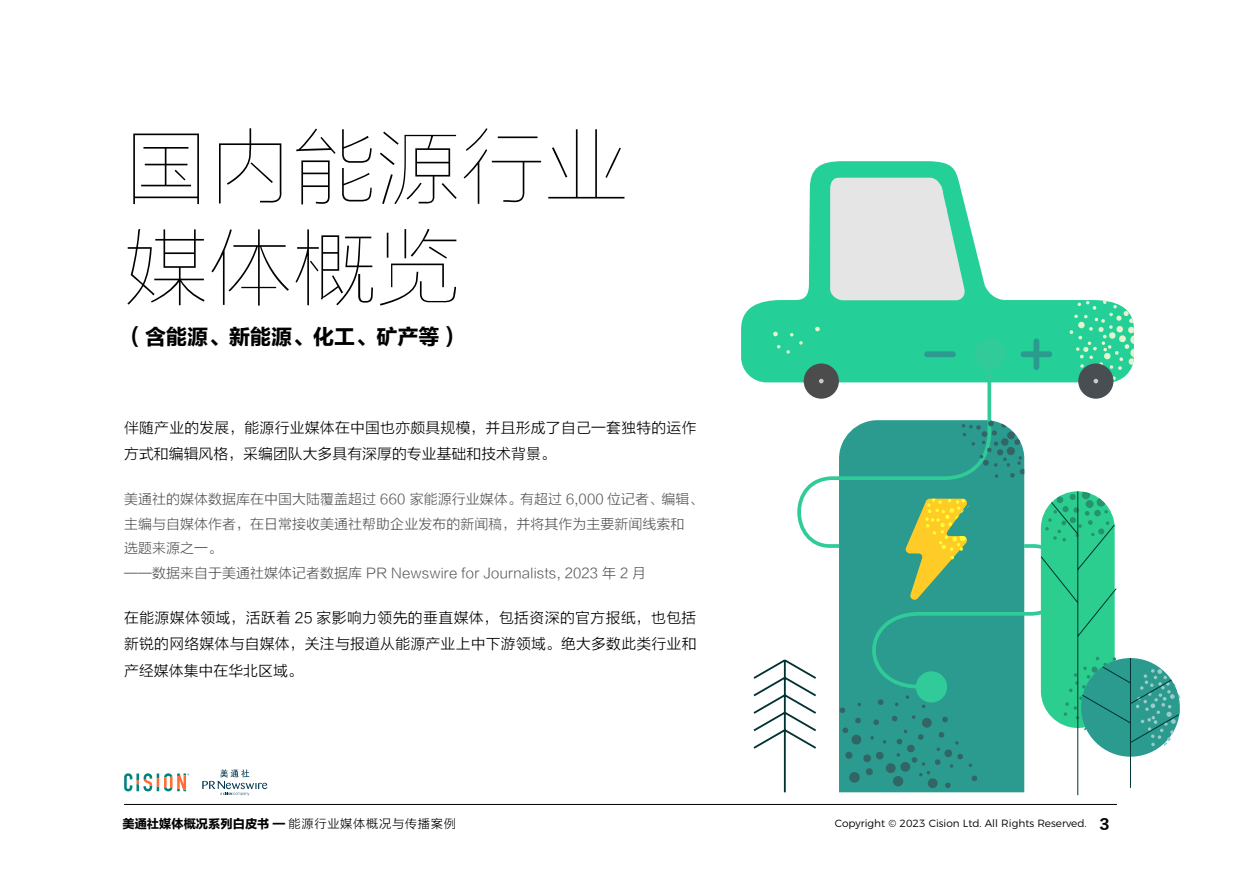
<style>
.page{position:relative;width:1241px;height:893px;background:#fff}
.page>*{position:absolute;margin:0;border:0;box-sizing:border-box;transform-origin:0 0}
.标题{font:84px "FZLTCXHJW GB1 0";color:#000}
.小小标题{font:21px "FZLTDHK GBK1 0";color:#000}
.正文{font:14.88px/26.2px "FZLTXHK";letter-spacing:.015em;color:#000}
.说明文字{font:14px/24.5px "FZLTXHK";color:#585757}
.t1{font:12.25px "FZLTDHK GBK1 0";color:#030000}
.t2{font:300 10.5px "Montserrat";color:#030000}
.s1{font-family:"FZLTXHK"}
.s2{font-family:"FZLTDHK GBK1 0";font-weight:400;font-size:14.17px}
</style>
<div class="page">
<svg style="left:124px;top:773px;width:65px;height:18px"></svg>
<svg style="left:202px;top:769px;width:65px;height:27px"></svg>
<hr style="left:124px;top:804px;width:992px;height:1px;background:#000">
<svg style="left:741px;top:161px;width:365px;height:221px"></svg>
<svg style="left:772px;top:331px;width:6px;height:6px"></svg>
<svg style="left:814px;top:326px;width:6px;height:6px"></svg>
<svg style="left:776px;top:345px;width:4px;height:4px"></svg>
<svg style="left:786px;top:333px;width:16px;height:17px"></svg>
<svg style="left:830px;top:178px;width:135px;height:122px;background:#d4e3de"></svg>
<div style="left:1078px;top:363px;width:35px;height:36px;background:#494e53;border-radius:50%"></div>
<svg style="left:1069px;top:301px;width:64px;height:82px"></svg>
<div style="left:839px;top:690px;width:185px;height:102px;background:#2a9b8e"></div>
<div style="left:915px;top:671px;width:31px;height:31px;background:#31cb99;border-radius:50%"></div>
<svg style="left:786px;top:350px;width:290px;height:340px"></svg>
<div style="left:973px;top:338px;width:31px;height:31px;background:#31cb99;border-radius:50%"></div>
<svg style="left:961px;top:420px;width:63px;height:58px;background:#3e9f92"></svg>
<svg style="left:839px;top:695px;width:138px;height:94px;background:#2a968a"></svg>
<svg style="left:905px;top:499px;width:64px;height:101px;background:#97b658"></svg>
<div style="left:924px;top:351px;width:31px;height:6px;background:#2a9b8e;border-radius:3px"></div>
<svg style="left:1020px;top:338px;width:31px;height:32px"></svg>
<svg style="left:753px;top:658px;width:65px;height:135px"></svg>
<svg style="left:1039px;top:490px;width:141px;height:306px"></svg>
<p class="标题" style="left:124px;top:124px;width:506px">国内能源行业</p>
<p class="标题" style="left:124px;top:225px;width:338px">媒体概览</p>
<p class="小小标题" style="left:124px;top:325px;width:337px">（含能源、新能源、化工、矿产等）</p>
<p class="正文" style="left:124px;top:415px;width:574px">伴随产业的发展，能源行业媒体在中国也亦颇具规模，并且形成了自己一套独特的运作方式和编辑风格，采编团队大多具有深厚的专业基础和技术背景。</p>
<p class="说明文字" style="left:124px;top:488px;width:581px">美通社的媒体数据库在中国大陆覆盖超过 660 家能源行业媒体。有超过 6,000 位记者、编辑、主编与自媒体作者，在日常接收美通社帮助企业发布的新闻稿，并将其作为主要新闻线索和<br>选题来源之一。<br>——数据来自于美通社媒体记者数据库 PR Newswire for Journalists, 2023 年 2 月</p>
<p class="正文" style="left:124px;top:605px;width:574px;text-align:justify">在能源媒体领域，活跃着 25 家影响力领先的垂直媒体，包括资深的官方报纸，也包括新锐的网络媒体与自媒体，关注与报道从能源产业上中下游领域。绝大多数此类行业和产经媒体集中在华北区域。</p>
<p class="t1" style="left:122px;top:817px;width:335px">美通社媒体概况系列白皮书 — <span class="s1">能源行业媒体概况与传播案例</span></p>
<p class="t2" style="left:834px;top:815px;width:276px">Copyright © 2023 Cision Ltd. All Rights Reserved. <span class="s2">3</span></p>
</div>
